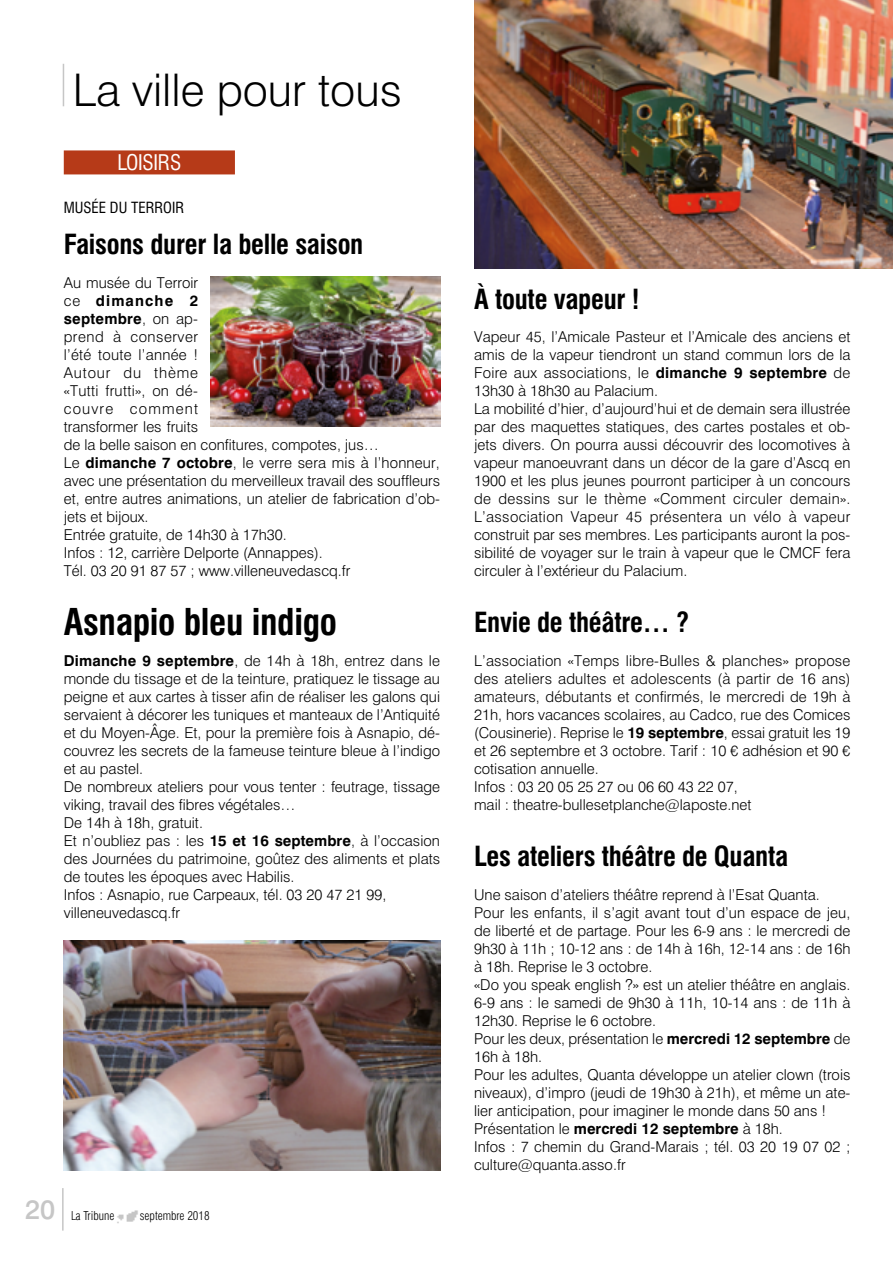
<style>
.page{position:relative;width:893px;height:1263px;background:#fff}
.page>*{position:absolute;margin:0;border:0;box-sizing:border-box;transform-origin:0 0}
.t1{font:300 45px "Swiss 721 BT";color:#000}
.t2{font:700 condensed 36px "Swiss 721 BT";letter-spacing:-.01em;color:#000}
.t3{font:700 condensed 27px "Swiss 721 BT";letter-spacing:-.01em;color:#000}
.t4{font:500 27px "Swiss 721 BT";color:#c6c6c6}
.t5{font:condensed 21px "Swiss 721 BT";letter-spacing:-.01em;color:#fff}
.t6{font:300 15px/18px "Swiss 721 BT";color:#000}
.t7{font:condensed 15px "Swiss 721 BT";color:#000}
.t8{font:300 condensed 12px "Swiss 721 BT";color:#000}
.s1{font-weight:700}
</style>
<div class="page">
<hr style="left:63px;top:64px;width:1px;height:42px;background:#c6c6c6">
<img style="left:117px;top:1210px;width:21px;height:14px">
<hr style="left:62px;top:1188px;width:2px;height:42px;background:#c6c6c6">
<div style="left:64px;top:150px;width:171px;height:24px;background:#b63a18"></div>
<img style="left:64px;top:940px;width:376px;height:230px">
<img style="left:211px;top:276px;width:229px;height:151px">
<img style="left:474px;top:0;width:419px;height:269px">
<h1 class="t1" style="left:73px;top:63px;width:331px">La ville pour tous</h1>
<h3 class="t5" style="left:117px;top:150px;width:65px">LOISIRS</h3>
<p class="t7" style="left:64px;top:199px;width:122px">MUSÉE DU TERROIR</p>
<h3 class="t3" style="left:64px;top:228px;width:301px">Faisons durer la belle saison</h3>
<p class="t6" style="left:64px;top:274px;width:378px">Au musée du Terroir<br>ce <span class="s1">dimanche 2<br>septembre</span>, on ap-<br>prend à conserver<br>l’été toute l’année !<br>Autour du thème<br>«Tutti frutti», on dé-<br>couvre comment<br>transformer les fruits<br>de la belle saison en confitures, compotes, jus…<br>Le <span class="s1">dimanche 7 octobre</span>, le verre sera mis à l’honneur, avec une présentation du merveilleux travail des souffleurs et, entre autres animations, un atelier de fabrication d’ob&shy;jets et bijoux.<br>Entrée gratuite, de 14h30 à 17h30.<br>Infos : 12, carrière Delporte (Annappes).<br>Tél. 03 20 91 87 57 ; www.villeneuvedascq.fr</p>
<h2 class="t2" style="left:64px;top:600px;width:275px">Asnapio bleu indigo</h2>
<p class="t6" style="left:64px;top:652px;width:378px"><span class="s1">Dimanche 9 septembre</span>, de 14h à 18h, entrez dans le monde du tissage et de la teinture, pratiquez le tissage au peigne et aux cartes à tisser afin de réaliser les galons qui servaient à décorer les tuniques et manteaux de l’Antiquité et du Moyen-Âge. Et, pour la première fois à Asnapio, dé&shy;couvrez les secrets de la fameuse teinture bleue à l’indigo et au pastel.<br>De nombreux ateliers pour vous tenter : feutrage, tissage viking, travail des fibres végétales…<br>De 14h à 18h, gratuit.<br>Et n’oubliez pas : les <span class="s1">15 et 16 septembre</span>, à l’occasion des Journées du patrimoine, goûtez des aliments et plats de toutes les époques avec Habilis.<br>Infos : Asnapio, rue Carpeaux, tél. 03 20 47 21 99, villeneuvedascq.fr</p>
<h3 class="t4" style="left:25px;top:1193px;width:32px">20</h3>
<p class="t8" style="left:71px;top:1208px;width:45px">La Tribune</p>
<p class="t8" style="left:140px;top:1208px;width:71px">septembre 2018</p>
<h3 class="t3" style="left:474px;top:283px;width:167px">À toute vapeur !</h3>
<p class="t6" style="left:474px;top:328px;width:378px">Vapeur 45, l’Amicale Pasteur et l’Amicale des anciens et amis de la vapeur tiendront un stand commun lors de la Foire aux associations, le <span class="s1">dimanche 9 septembre</span> de 13h30 à 18h30 au Palacium.<br>La mobilité d’hier, d’aujourd’hui et de demain sera illustrée par des maquettes statiques, des cartes postales et ob&shy;jets divers. On pourra aussi découvrir des locomotives à vapeur manoeuvrant dans un décor de la gare d’Ascq en 1900 et les plus jeunes pourront participer à un concours de dessins sur le thème «Comment circuler demain».<br>L’association Vapeur 45 présentera un vélo à vapeur construit par ses membres. Les participants auront la pos&shy;sibilité de voyager sur le train à vapeur que le CMCF fera circuler à l’extérieur du Palacium.</p>
<h3 class="t3" style="left:474px;top:606px;width:217px">Envie de théâtre… ?</h3>
<p class="t6" style="left:474px;top:652px;width:378px">L’association «Temps libre-Bulles &amp; planches» propose des ateliers adultes et adolescents (à partir de 16 ans) amateurs, débutants et confirmés, le mercredi de 19h à 21h, hors vacances scolaires, au Cadco, rue des Comices (Cousinerie). Reprise le <span class="s1">19 septembre</span>, essai gratuit les 19 et 26 septembre et 3 octobre. Tarif : 10 € adhésion et 90 € cotisation annuelle.<br>Infos : 03 20 05 25 27 ou 06 60 43 22 07,<br>mail : theatre-bullesetplanche@laposte.net</p>
<h3 class="t3" style="left:474px;top:840px;width:316px">Les ateliers théâtre de Quanta</h3>
<p class="t6" style="left:474px;top:886px;width:378px">Une saison d’ateliers théâtre reprend à l’Esat Quanta.<br>Pour les enfants, il s’agit avant tout d’un espace de jeu, de liberté et de partage. Pour les 6-9 ans : le mercredi de 9h30 à 11h ; 10-12 ans : de 14h à 16h, 12-14 ans : de 16h à 18h. Reprise le 3 octobre.<br>«Do you speak english ?» est un atelier théâtre en anglais.<br>6-9 ans : le samedi de 9h30 à 11h, 10-14 ans : de 11h à 12h30. Reprise le 6 octobre.<br>Pour les deux, présentation le <span class="s1">mercredi 12 septembre</span> de 16h à 18h.<br>Pour les adultes, Quanta développe un atelier clown (trois niveaux), d’impro (jeudi de 19h30 à 21h), et même un ate&shy;lier anticipation, pour imaginer le monde dans 50 ans !<br>Présentation le <span class="s1">mercredi 12 septembre</span> à 18h.<br>Infos : 7 chemin du Grand-Marais ; tél. 03 20 19 07 02 ; culture@quanta.asso.fr</p>
</div>
